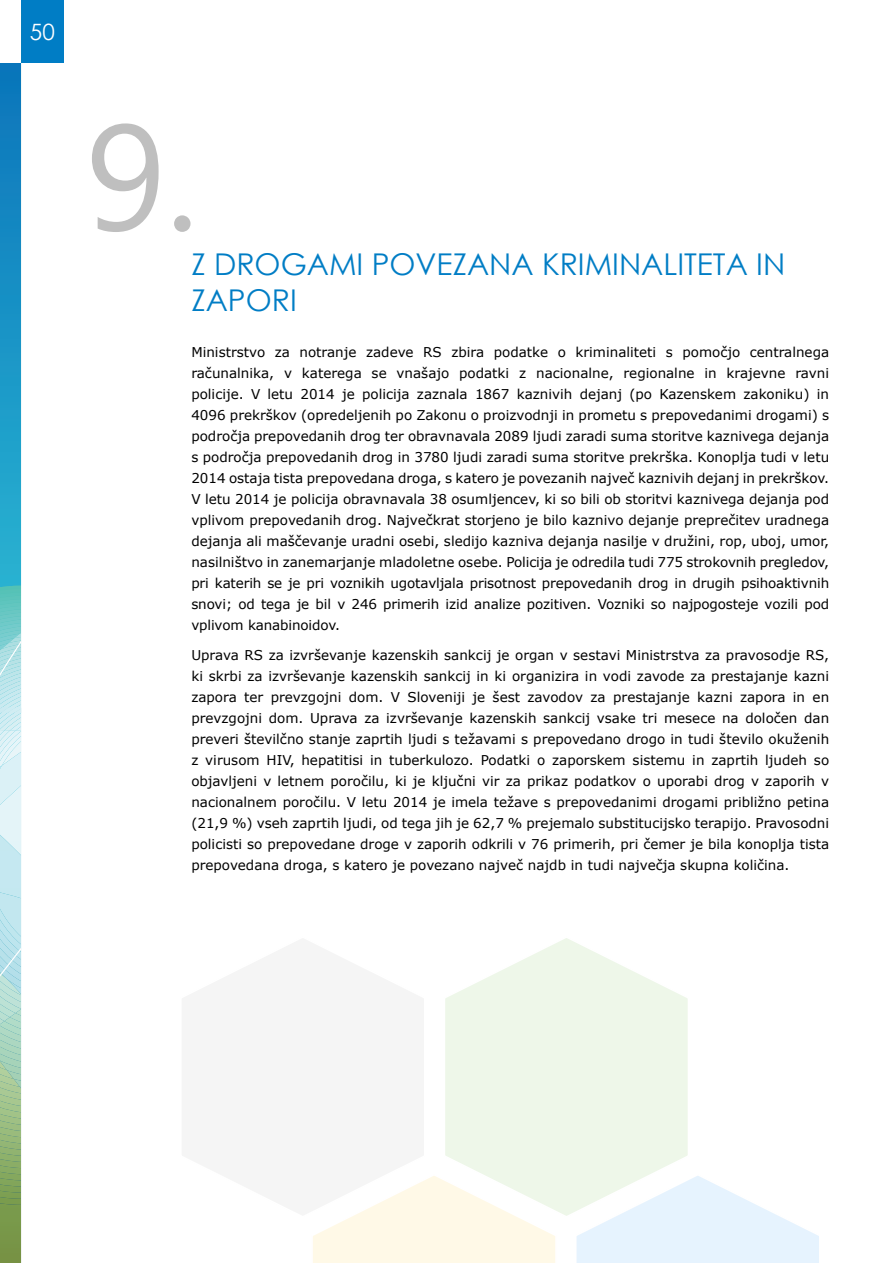
<style>
.page{position:relative;width:893px;height:1263px;background:#fff}
.page>*{position:absolute;margin:0;border:0;box-sizing:border-box;transform-origin:0 0}
.t1{font:150px "Segoe UI";color:#bfbfbf}
.t2{font:30px/36px "Century Gothic";color:#007dc5}
.t3{font:22.5px "Century Gothic";color:#fff}
.t4{font:13.5px/21px "MS Reference Sans Serif";letter-spacing:-.01em;color:#000;text-align:justify}
</style>
<div class="page">
<div style="left:21px;top:0;width:43px;height:63px;background:#007dc5"></div>
<svg style="left:0;top:14px;width:22px;height:1249px"></svg>
<div style="left:0;top:0;width:21px;height:63px;background:#fff"></div>
<svg style="left:445px;top:938px;width:243px;height:278px"></svg>
<svg style="left:313px;top:1172px;width:245px;height:91px"></svg>
<svg style="left:574px;top:1172px;width:245px;height:91px"></svg>
<h3 class="t3" style="left:30px;top:16px;width:26px">50</h3>
<h1 class="t1" style="left:85px;top:73px;width:115px">9.</h1>
<h2 class="t2" style="left:191px;top:245px;width:595px">Z DROGAMI POVEZANA KRIMINALITETA IN<br>ZAPORI</h2>
<p class="t4" style="left:191px;top:341px;width:639px">Ministrstvo za notranje zadeve RS zbira podatke o kriminaliteti s pomočjo centralnega računalnika, v katerega se vnašajo podatki z nacionalne, regionalne in krajevne ravni policije. V letu 2014 je policija zaznala 1867 kaznivih dejanj (po Kazenskem zakoniku) in 4096 prekrškov (opredeljenih po Zakonu o proizvodnji in prometu s prepovedanimi drogami) s področja prepovedanih drog ter obravnavala 2089 ljudi zaradi suma storitve kaznivega dejanja s področja prepovedanih drog in 3780 ljudi zaradi suma storitve prekrška. Konoplja tudi v letu 2014 ostaja tista prepovedana droga, s katero je povezanih največ kaznivih dejanj in prekrškov.<br>V letu 2014 je policija obravnavala 38 osumljencev, ki so bili ob storitvi kaznivega dejanja pod vplivom prepovedanih drog. Največkrat storjeno je bilo kaznivo dejanje preprečitev uradnega dejanja ali maščevanje uradni osebi, sledijo kazniva dejanja nasilje v družini, rop, uboj, umor, nasilništvo in zanemarjanje mladoletne osebe. Policija je odredila tudi 775 strokovnih pregledov, pri katerih se je pri voznikih ugotavljala prisotnost prepovedanih drog in drugih psihoaktivnih snovi; od tega je bil v 246 primerih izid analize pozitiven. Vozniki so najpogosteje vozili pod vplivom kanabinoidov.</p>
<p class="t4" style="left:191px;top:644px;width:639px">Uprava RS za izvrševanje kazenskih sankcij je organ v sestavi Ministrstva za pravosodje RS, ki skrbi za izvrševanje kazenskih sankcij in ki organizira in vodi zavode za prestajanje kazni zapora ter prevzgojni dom. V Sloveniji je šest zavodov za prestajanje kazni zapora in en prevzgojni dom. Uprava za izvrševanje kazenskih sankcij vsake tri mesece na določen dan preveri številčno stanje zaprtih ljudi s težavami s prepovedano drogo in tudi število okuženih z virusom HIV, hepatitisi in tuberkulozo. Podatki o zaporskem sistemu in zaprtih ljudeh so objavljeni v letnem poročilu, ki je ključni vir za prikaz podatkov o uporabi drog v zaporih v nacionalnem poročilu. V letu 2014 je imela težave s prepovedanimi drogami približno petina (21,9 %) vseh zaprtih ljudi, od tega jih je 62,7 % prejemalo substitucijsko terapijo. Pravosodni policisti so prepovedane droge v zaporih odkrili v 76 primerih, pri čemer je bila konoplja tista prepovedana droga, s katero je povezano največ najdb in tudi največja skupna količina.</p>
</div>
